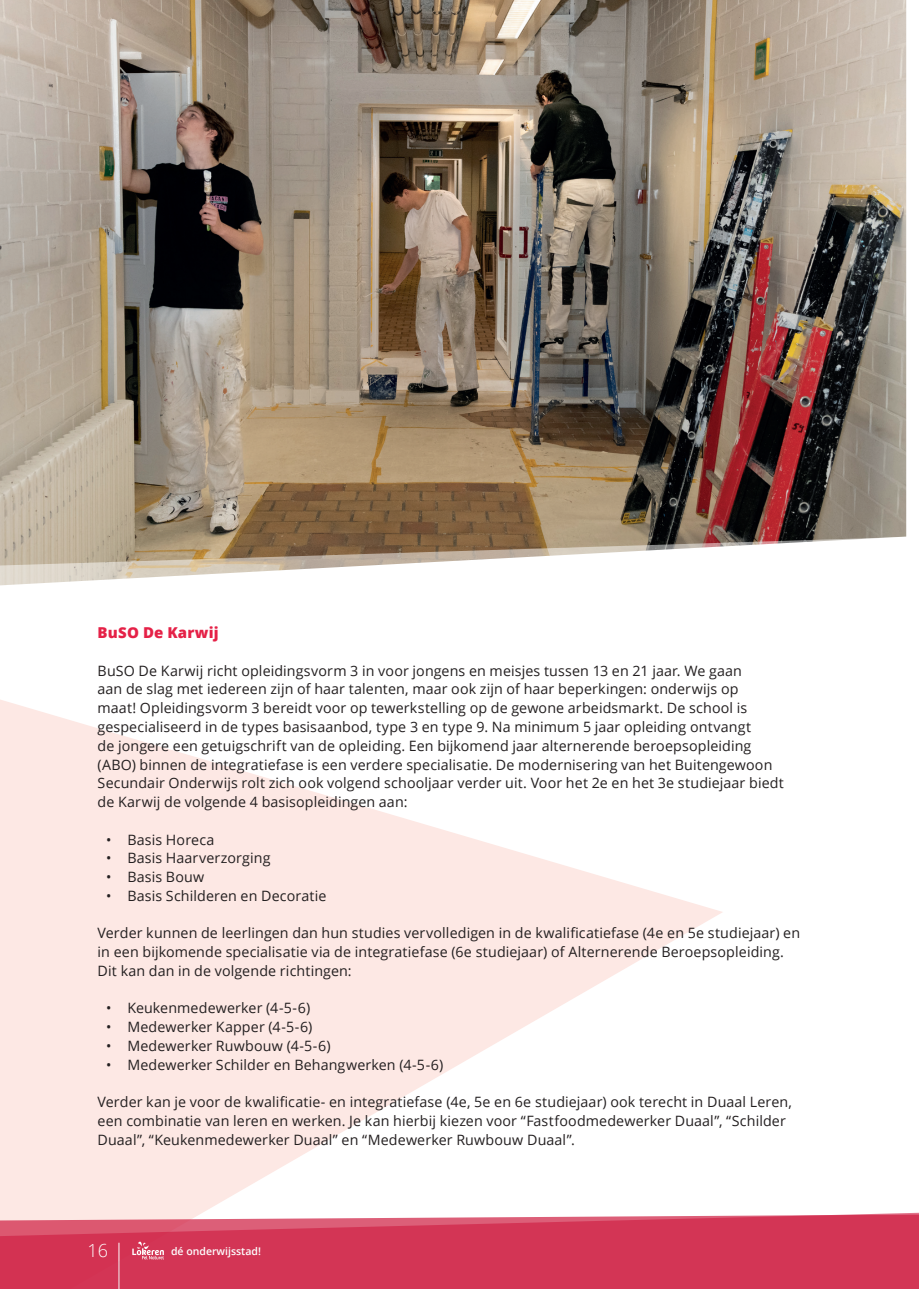
<style>
.page{position:relative;width:919px;height:1289px;background:#fff}
.page>*{position:absolute;margin:0;border:0;box-sizing:border-box;transform-origin:0 0}
.t1{font:300 18px "Open Sans";color:#fff}
.t2{font:800 15px "Open Sans";letter-spacing:.01em;color:#e52147}
.t3{font:14.25px/18.8px "Open Sans";letter-spacing:.01em;color:#231f20}
.t4{font:600 10.5px "Open Sans";color:#fff}
</style>
<div class="page">
<svg style="left:0;top:699px;width:723px;height:488px;fill:#fde8e4"></svg>
<svg style="left:0;top:1187px;width:247px;height:21px;background:#fde9e5"></svg>
<svg style="left:0;top:1208px;width:918px;height:80px;background:#d94f6b"></svg>
<hr style="left:119px;top:1242px;width:1px;height:46px;background:#fff">
<svg style="left:132px;top:1241px;width:32px;height:18px"></svg>
<img style="left:0;top:0;width:906px;height:537px">
<svg style="left:0;top:537px;width:896px;height:49px"></svg>
<p class="t2" style="left:98px;top:621px;width:123px">BuSO De Karwij</p>
<p class="t3" style="left:98px;top:660px;width:687px">BuSO De Karwij richt opleidingsvorm 3 in voor jongens en meisjes tussen 13 en 21 jaar. We gaan<br>aan de slag met iedereen zijn of haar talenten, maar ook zijn of haar beperkingen: onderwijs op<br>maat! Opleidingsvorm 3 bereidt voor op tewerkstelling op de gewone arbeidsmarkt. De school is gespecialiseerd in de types basisaanbod, type 3 en type 9. Na minimum 5 jaar opleiding ontvangt<br>de jongere een getuigschrift van de opleiding. Een bijkomend jaar alternerende beroepsopleiding (ABO) binnen de integratiefase is een verdere specialisatie. De modernisering van het Buitengewoon Secundair Onderwijs rolt zich ook volgend schooljaar verder uit. Voor het 2e en het 3e studiejaar biedt de Karwij de volgende 4 basisopleidingen aan:</p>
<p class="t3" style="left:106px;top:829px;width:110px">• Basis Horeca</p>
<p class="t3" style="left:106px;top:848px;width:166px">• Basis Haarverzorging</p>
<p class="t3" style="left:106px;top:867px;width:100px">• Basis Bouw</p>
<p class="t3" style="left:106px;top:886px;width:222px">• Basis Schilderen en Decoratie</p>
<p class="t3" style="left:98px;top:923px;width:704px">Verder kunnen de leerlingen dan hun studies vervolledigen in de kwalificatiefase (4e en 5e studiejaar) en in een bijkomende specialisatie via de integratiefase (6e studiejaar) of Alternerende Beroepsopleiding.<br>Dit kan dan in de volgende richtingen:</p>
<p class="t3" style="left:106px;top:998px;width:205px">• Keukenmedewerker (4-5-6)</p>
<p class="t3" style="left:106px;top:1017px;width:208px">• Medewerker Kapper (4-5-6)</p>
<p class="t3" style="left:106px;top:1036px;width:226px">• Medewerker Ruwbouw (4-5-6)</p>
<p class="t3" style="left:106px;top:1054px;width:339px">• Medewerker Schilder en Behangwerken (4-5-6)</p>
<p class="t3" style="left:98px;top:1092px;width:695px">Verder kan je voor de kwalificatie- en integratiefase (4e, 5e en 6e studiejaar) ook terecht in Duaal Leren, een combinatie van leren en werken. Je kan hierbij kiezen voor “Fastfoodmedewerker Duaal”, “Schilder<br>Duaal”, “Keukenmedewerker Duaal” en “Medewerker Ruwbouw Duaal”.</p>
<p class="t1" style="left:87px;top:1237px;width:22px">16</p>
<p class="t4" style="left:171px;top:1243px;width:91px">dé onderwijsstad!</p>
</div>
